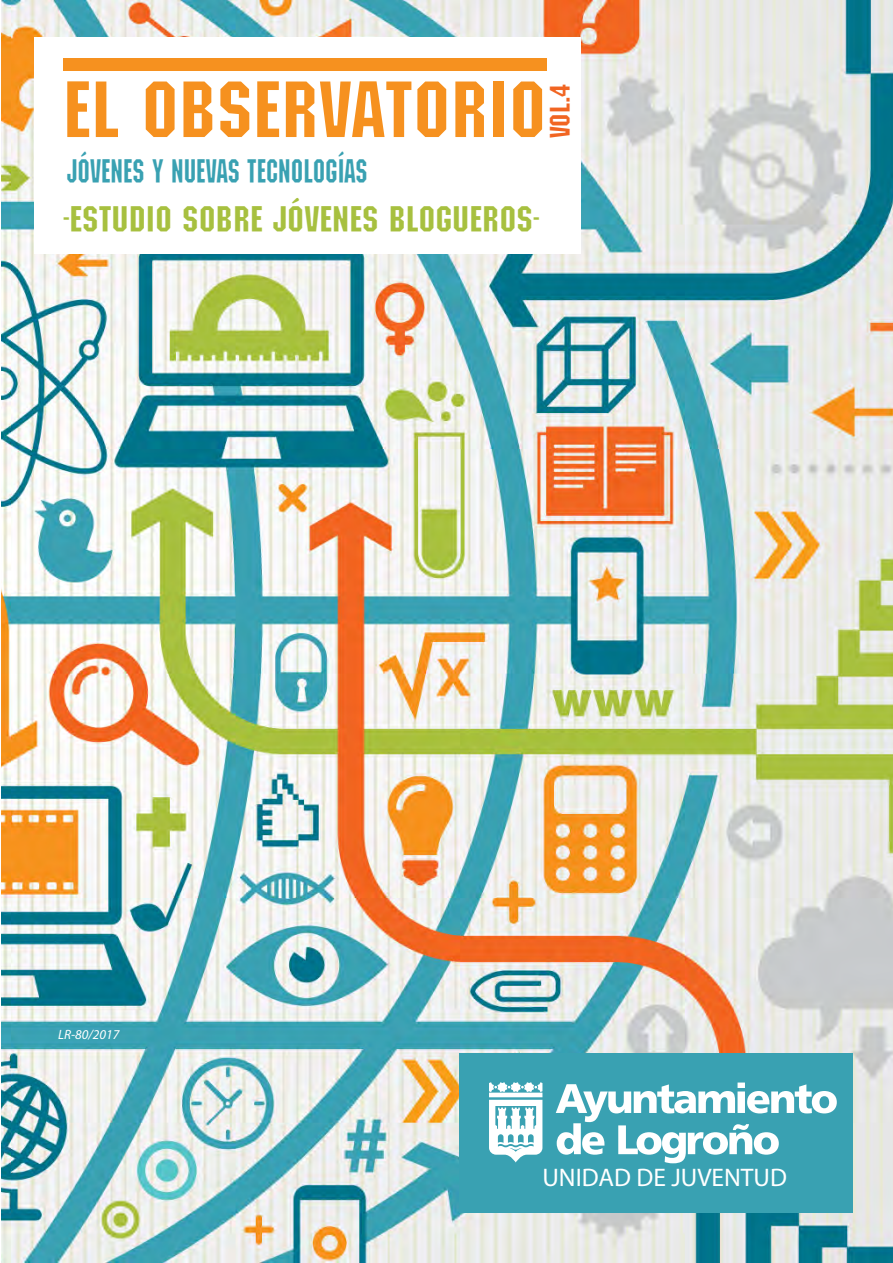
<style>
.page{position:relative;width:893px;height:1263px;background:#fff}
.page>*{position:absolute;margin:0;border:0;box-sizing:border-box;transform-origin:0 0}
.t1{font:82.5px "Ponkie";color:#f6911f}
.t2{font:37.5px "Ponkie";color:#a7c03f}
.t3{font:condensed 34.5px "Ponkie";color:#39a1b2}
.t4{font:29.25px "Ponkie";color:#f16522}
.t5{font:25.5px "Myriad Pro";color:#fff}
.t6{font:italic 13.5px "Myriad Pro";color:#fff}
</style>
<div class="page">
<img style="left:2px;top:0;width:891px;height:1263px">
<div style="left:459px;top:1053px;width:394px;height:160px;background:#39a1b2"></div>
<svg style="left:556px;top:1082px;width:281px;height:81px"></svg>
<svg style="left:489px;top:1082px;width:53px;height:80px"></svg>
<div style="left:35px;top:37px;width:546px;height:216px;background:#fff"></div>
<div style="left:63px;top:58px;width:484px;height:13px;background:#f6911f"></div>
<h1 class="t1" style="left:63px;top:59px;width:485px">EL OBSERVATORIO</h1>
<p class="t3" style="left:67px;top:150px;width:302px">JÓVENES Y NUEVAS TECNOLOGÍAS</p>
<p class="t2" style="left:63px;top:196px;width:478px">-ESTUDIO SOBRE JÓVENES BLOGUEROS-</p>
<p class="t4" style="left:542px;top:138px;width:56px;rotate:-90deg">VOL.4</p>
<p class="t6" style="left:58px;top:1026px;width:63px">LR-80/20 17</p>
<p class="t5" style="left:542px;top:1161px;width:246px">UNIDAD DE JUVENTUD</p>
</div>
